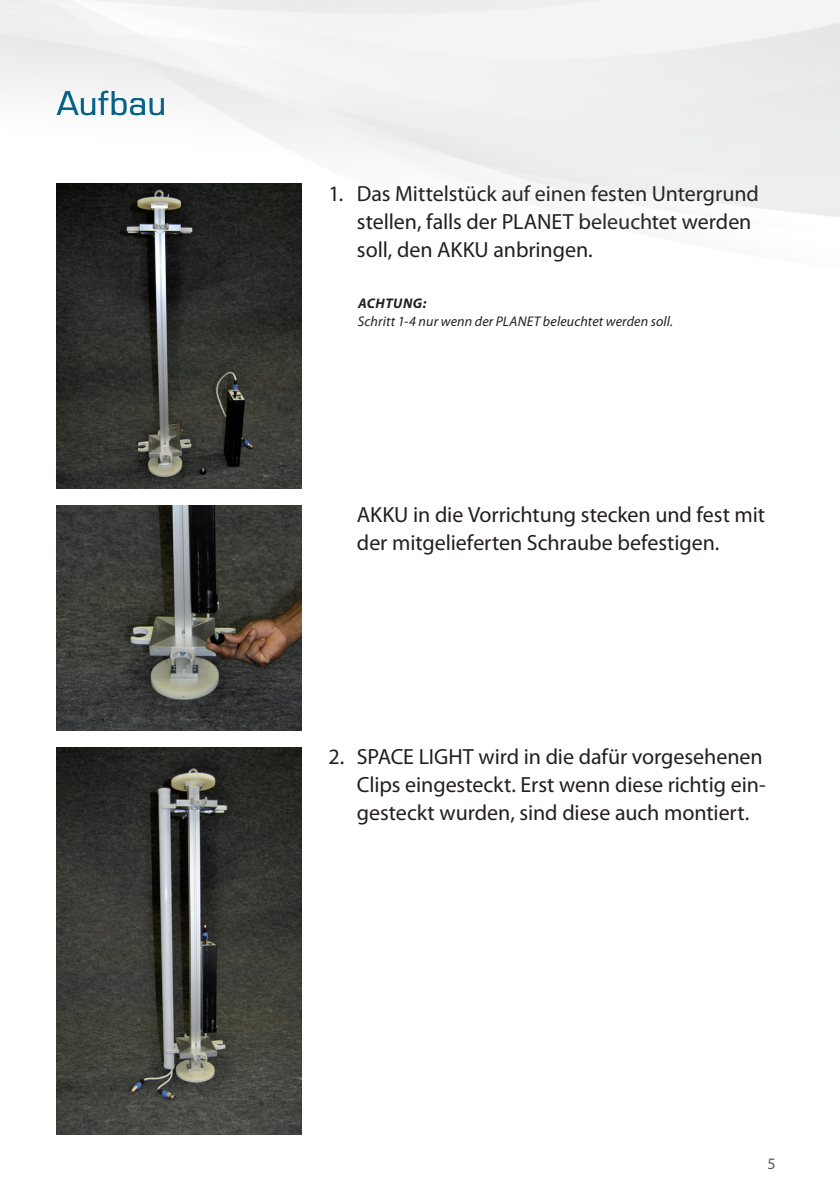
<style>
.page{position:relative;width:840px;height:1191px;background:#fff}
.page>*{position:absolute;margin:0;border:0;box-sizing:border-box;transform-origin:0 0}
.t1{font:32px "Eurostile LT Std";letter-spacing:.025em;color:#006288}
.t2{font:22px/28px "Myriad Pro";letter-spacing:-.005em;color:#231f20}
.t3{font:16px "Myriad Pro";color:#57585a}
.t4{font:italic 14px "Myriad Pro";letter-spacing:.01em;color:#231f20}
.t5{font:italic 700 14px "Myriad Pro";letter-spacing:.035em;color:#231f20}
</style>
<div class="page">
<img style="left:57px;top:596px;width:244px;height:135px">
<img style="left:57px;top:748px;width:244px;height:386px">
<img style="left:0;top:0;width:839px;height:596px">
<h1 class="t1" style="left:57px;top:84px;width:111px">Aufbau</h1>
<p class="t2" style="left:357px;top:179px;width:403px;text-indent:-28px">1. Das Mittelstück auf einen festen Untergrund stellen, falls der PLANET beleuchtet werden soll, den AKKU anbringen.</p>
<p class="t5" style="left:358px;top:294px;width:70px">ACHTUNG:</p>
<p class="t4" style="left:358px;top:313px;width:316px">Schritt 1-4 nur wenn der PLANET beleuchtet werden soll.</p>
<p class="t2" style="left:357px;top:500px;width:409px">AKKU in die Vorrichtung stecken und fest mit der mitgelieferten Schraube befestigen.</p>
<p class="t2" style="left:357px;top:742px;width:410px;text-indent:-28px">2. SPACE LIGHT wird in die dafür vorgesehenen<br>Clips eingesteckt. Erst wenn diese richtig ein&shy;gesteckt wurden, sind diese auch montiert.</p>
<p class="t3" style="left:767px;top:1153px;width:10px">5</p>
</div>
